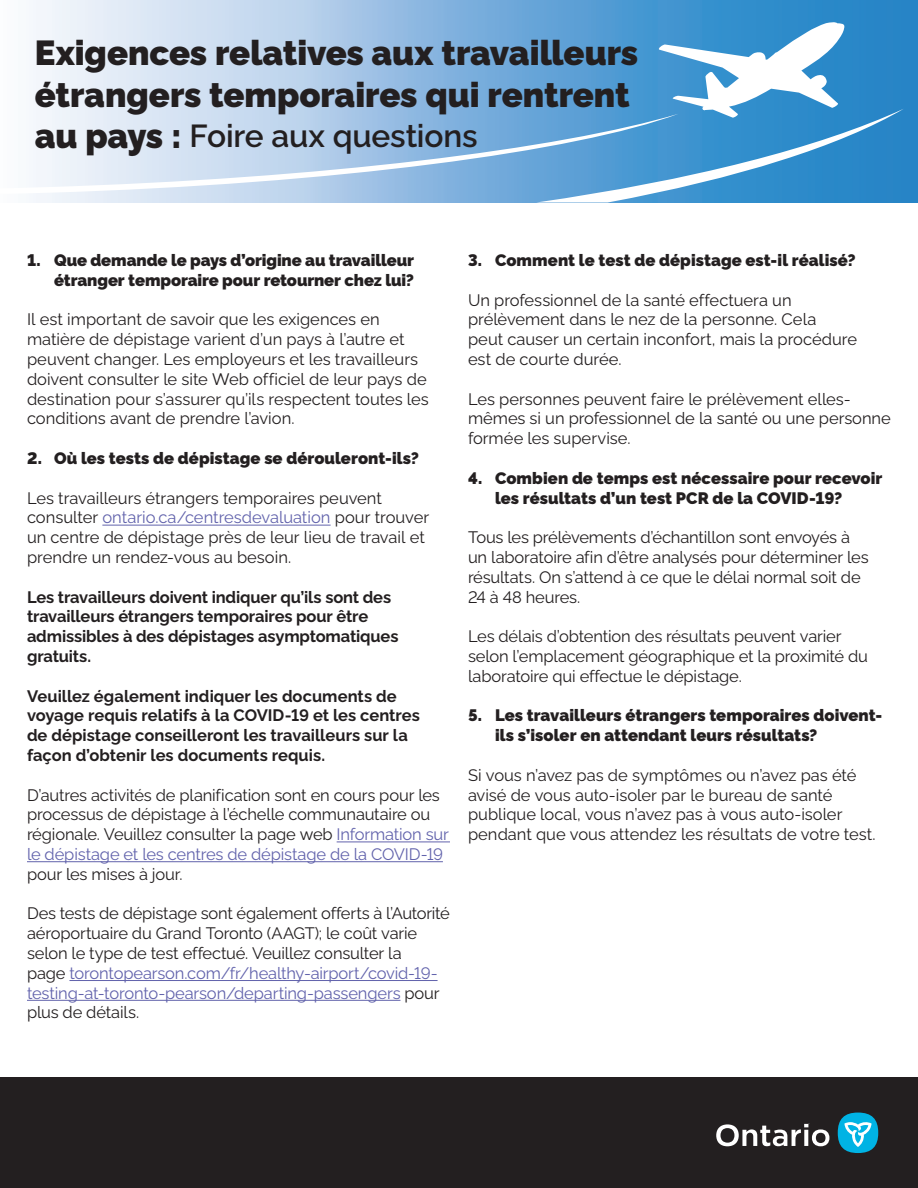
<style>
.page{position:relative;width:918px;height:1188px;background:#fff}
.page>*{position:absolute;margin:0;border:0;box-sizing:border-box;transform-origin:0 0}
.t1{font:900 34.65px/41.5px "Algomabeta";color:#231f20}
.t2{font:600 31.65px "Algomabeta";letter-spacing:-.01em;color:#231f20}
.t3{font:16.5px/19.8px "Algomabeta";letter-spacing:-.005em;color:#231f20}
.t4{font:900 16.5px/19.8px "Algomabeta";color:#231f20}
.t5{font:700 16.5px/19.8px "Algomabeta";letter-spacing:-.005em;color:#231f20}
.s1{font-weight:900;font-size:34.65px}
.s2{color:#6263ac}
</style>
<div class="page">
<img style="left:33px;top:0;width:885px;height:202px">
<svg style="left:33px;top:114px;width:503px;height:80px;background:#bad3ec"></svg>
<svg style="left:536px;top:21px;width:368px;height:181px;background:#5ca3d5"></svg>
<div style="left:0;top:1077px;width:918px;height:111px;background:#231f20"></div>
<div style="left:838px;top:1113px;width:40px;height:40px;background:#00b3e4;border-radius:50%"></div>
<svg style="left:844px;top:1122px;width:28px;height:25px"></svg>
<svg style="left:716px;top:1124px;width:113px;height:22px"></svg>
<hr style="left:102px;top:525px;width:229px;height:1px;background:#6263ac">
<hr style="left:337px;top:842px;width:113px;height:1px;background:#6263ac">
<hr style="left:27px;top:861px;width:416px;height:1px;background:#6263ac">
<hr style="left:69px;top:980px;width:369px;height:1px;background:#6263ac">
<hr style="left:27px;top:1000px;width:373px;height:1px;background:#6263ac">
<h1 class="t1" style="left:35px;top:29px;width:605px">Exigences relatives aux travailleurs étrangers temporaires qui rentrent</h1>
<h1 class="t2" style="left:35px;top:111px;width:444px"><span class="s1">au pays :</span> Foire aux questions</h1>
<p class="t4" style="left:27px;top:249px;width:389px;text-align:right">1. Que demande le pays d’origine au travailleur étranger temporaire pour retourner chez lui?</p>
<p class="t3" style="left:27px;top:308px;width:403px">Il est important de savoir que les exigences en matière de dépistage varient d’un pays à l’autre et peuvent changer. Les employeurs et les travailleurs doivent consulter le site Web officiel de leur pays de destination pour s’assurer qu’ils respectent toutes les conditions avant de prendre l’avion.</p>
<p class="t4" style="left:27px;top:447px;width:394px">2. Où les tests de dépistage se dérouleront-ils?</p>
<p class="t3" style="left:27px;top:486px;width:404px">Les travailleurs étrangers temporaires peuvent consulter <span class="s2">ontario.ca/centresdevaluation</span> pour trouver un centre de dépistage près de leur lieu de travail et prendre un rendez-vous au besoin.</p>
<p class="t5" style="left:27px;top:585px;width:373px">Les travailleurs doivent indiquer qu’ils sont des travailleurs étrangers temporaires pour être admissibles à des dépistages asymptomatiques gratuits.</p>
<p class="t5" style="left:27px;top:684px;width:394px">Veuillez également indiquer les documents de voyage requis relatifs à la COVID-19 et les centres de dépistage conseilleront les travailleurs sur la façon d’obtenir les documents requis.</p>
<p class="t3" style="left:27px;top:783px;width:423px">D’autres activités de planification sont en cours pour les processus de dépistage à l’échelle communautaire ou régionale. Veuillez consulter la page web <span class="s2">Information sur le dépistage et les centres de dépistage de la COVID-19 </span>pour les mises à jour.</p>
<p class="t3" style="left:27px;top:902px;width:424px">Des tests de dépistage sont également offerts à l’Autorité aéroportuaire du Grand Toronto (AAGT); le coût varie selon le type de test effectué. Veuillez consulter la<br>page <span class="s2">torontopearson.com/fr/healthy-airport/covid-19- testing-at-toronto-pearson/departing-passengers</span> pour plus de détails.</p>
<p class="t4" style="left:468px;top:249px;width:389px">3. Comment le test de dépistage est-il réalisé?</p>
<p class="t3" style="left:468px;top:288px;width:391px">Un professionnel de la santé effectuera un prélèvement dans le nez de la personne. Cela<br>peut causer un certain inconfort, mais la procédure est de courte durée.</p>
<p class="t3" style="left:468px;top:387px;width:424px">Les personnes peuvent faire le prélèvement elles&shy;mêmes si un professionnel de la santé ou une personne formée les supervise.</p>
<p class="t4" style="left:495px;top:467px;width:389px;text-indent:-27px">4. Combien de temps est nécessaire pour recevoir les résultats d’un test PCR de la COVID-19?</p>
<p class="t3" style="left:468px;top:526px;width:402px">Tous les prélèvements d’échantillon sont envoyés à un laboratoire afin d’être analysés pour déterminer les résultats. On s’attend à ce que le délai normal soit de 24 à 48 heures.</p>
<p class="t3" style="left:468px;top:625px;width:402px">Les délais d’obtention des résultats peuvent varier selon l’emplacement géographique et la proximité du laboratoire qui effectue le dépistage.</p>
<p class="t4" style="left:495px;top:704px;width:389px;text-indent:-27px">5. Les travailleurs étrangers temporaires doivent&shy;ils s’isoler en attendant leurs résultats?</p>
<p class="t3" style="left:468px;top:763px;width:409px">Si vous n’avez pas de symptômes ou n’avez pas été avisé de vous auto-isoler par le bureau de santé publique local, vous n’avez pas à vous auto-isoler pendant que vous attendez les résultats de votre test.</p>
</div>
